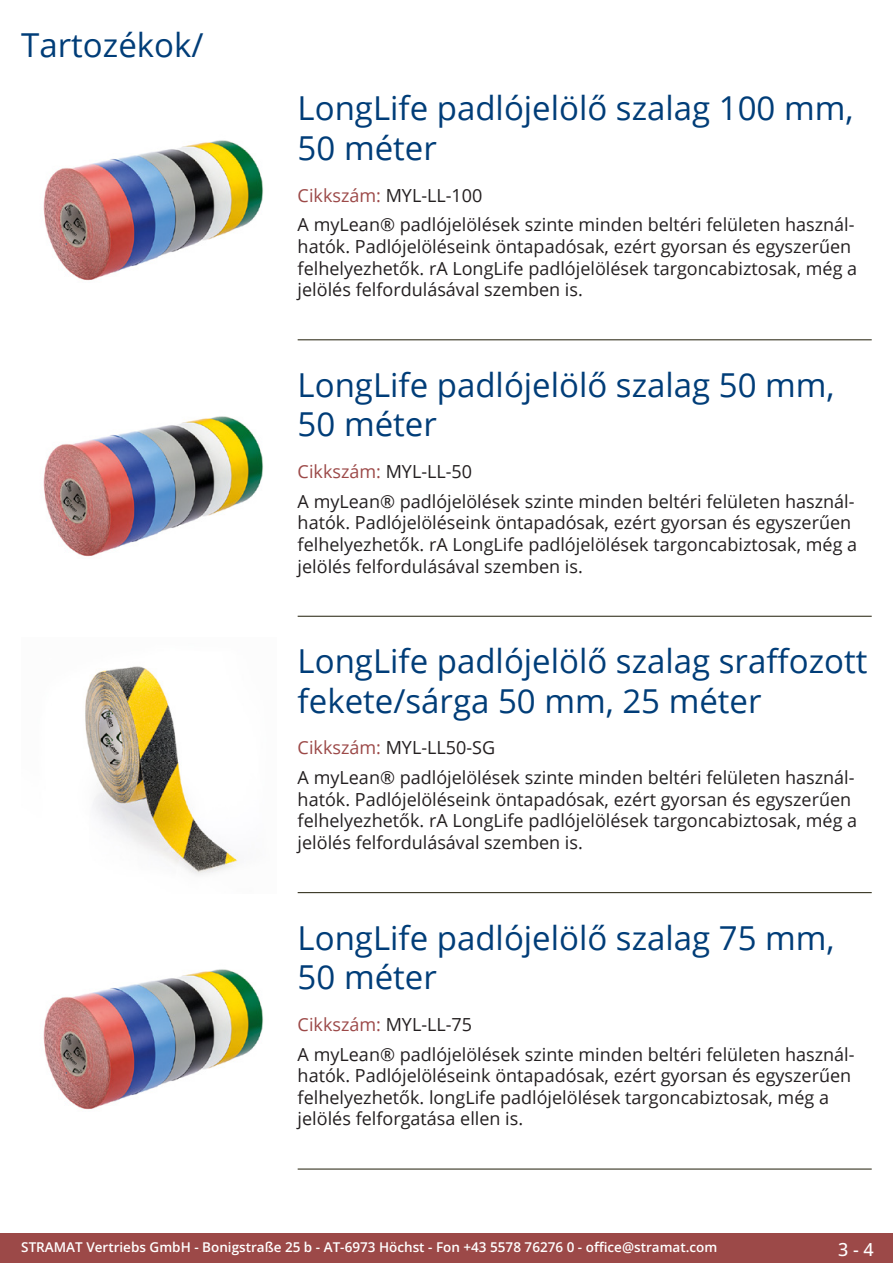
<style>
.page{position:relative;width:893px;height:1263px;background:#fff}
.page>*{position:absolute;margin:0;border:0;box-sizing:border-box;transform-origin:0 0}
.Produkttitel{font:33px/39.6px "Open Sans";color:#003d78}
.RastTitel{font:33px "Open Sans";color:#003d78}
.Beschreibung_Text{font:18px/21.6px "Open Sans";color:#231f20}
.TechDaten_Überschrif{font:18px "Open Sans";color:#231f20}
.TechDaten_Überschrif-2{font:18px "Open Sans";color:#9c4948}
.t1{font:500 18px "Open Sans";color:#fff}
.t2{font:600 13.5px "Open Sans";color:#fff}
.s1{color:#9c4948}
.s2{color:#231f20}
</style>
<div class="page">
<div style="left:0;top:1233px;width:893px;height:30px;background:#9c4948"></div>
<hr style="left:298px;top:340px;width:574px;height:1px;background:#201d08">
<hr style="left:298px;top:616px;width:574px;height:1px;background:#201d08">
<hr style="left:298px;top:892px;width:574px;height:1px;background:#201d08">
<hr style="left:298px;top:1169px;width:574px;height:1px;background:#201d08">
<img style="left:43px;top:140px;width:220px;height:141px">
<img style="left:43px;top:416px;width:220px;height:141px">
<img style="left:85px;top:666px;width:153px;height:209px">
<img style="left:43px;top:969px;width:220px;height:141px">
<p class="RastTitel" style="left:21px;top:22px;width:184px">Tartozékok/</p>
<p class="Produkttitel" style="left:298px;top:88px;width:557px">LongLife padlójelölő szalag 100 mm,<br>50 méter</p>
<p class="TechDaten_Überschrif" style="left:298px;top:183px;width:186px"><span class="s1">Cikkszám:</span> MYL-LL-100</p>
<p class="Beschreibung_Text" style="left:298px;top:214px;width:561px">A myLean® padlójelölések szinte minden beltéri felületen használ&shy;hatók. Padlójelöléseink öntapadósak, ezért gyorsan és egyszerűen felhelyezhetők. rA LongLife padlójelölések targoncabiztosak, még a jelölés felfordulásával szemben is.</p>
<p class="Produkttitel" style="left:298px;top:364px;width:538px">LongLife padlójelölő szalag 50 mm,<br>50 méter</p>
<p class="TechDaten_Überschrif-2" style="left:298px;top:459px;width:176px">Cikkszám: <span class="s2">MYL-LL-50</span></p>
<p class="Beschreibung_Text" style="left:298px;top:490px;width:561px">A myLean® padlójelölések szinte minden beltéri felületen használ&shy;hatók. Padlójelöléseink öntapadósak, ezért gyorsan és egyszerűen felhelyezhetők. rA LongLife padlójelölések targoncabiztosak, még a jelölés felfordulásával szemben is.</p>
<p class="Produkttitel" style="left:298px;top:640px;width:571px">LongLife padlójelölő szalag sraffozott fekete/sárga 50 mm, 25 méter</p>
<p class="TechDaten_Überschrif" style="left:298px;top:735px;width:199px"><span class="s1">Cikkszám:</span> MYL-LL50-SG</p>
<p class="Beschreibung_Text" style="left:298px;top:766px;width:561px">A myLean® padlójelölések szinte minden beltéri felületen használ&shy;hatók. Padlójelöléseink öntapadósak, ezért gyorsan és egyszerűen felhelyezhetők. rA LongLife padlójelölések targoncabiztosak, még a jelölés felfordulásával szemben is.</p>
<p class="Produkttitel" style="left:298px;top:917px;width:538px">LongLife padlójelölő szalag 75 mm,<br>50 méter</p>
<p class="TechDaten_Überschrif-2" style="left:298px;top:1012px;width:176px">Cikkszám: <span class="s2">MYL-LL-75</span></p>
<p class="Beschreibung_Text" style="left:298px;top:1043px;width:558px">A myLean® padlójelölések szinte minden beltéri felületen használ&shy;hatók. Padlójelöléseink öntapadósak, ezért gyorsan és egyszerűen felhelyezhetők. longLife padlójelölések targoncabiztosak, még a jelölés felforgatása ellen is.</p>
<p class="t2" style="left:21px;top:1238px;width:698px">STRAMAT Vertriebs GmbH - Bonigstraße 25 b - AT-6973 Höchst - Fon +43 5578 76276 0 - office@stramat.com</p>
<p class="t1" style="left:838px;top:1237px;width:37px">3 - 4</p>
</div>
